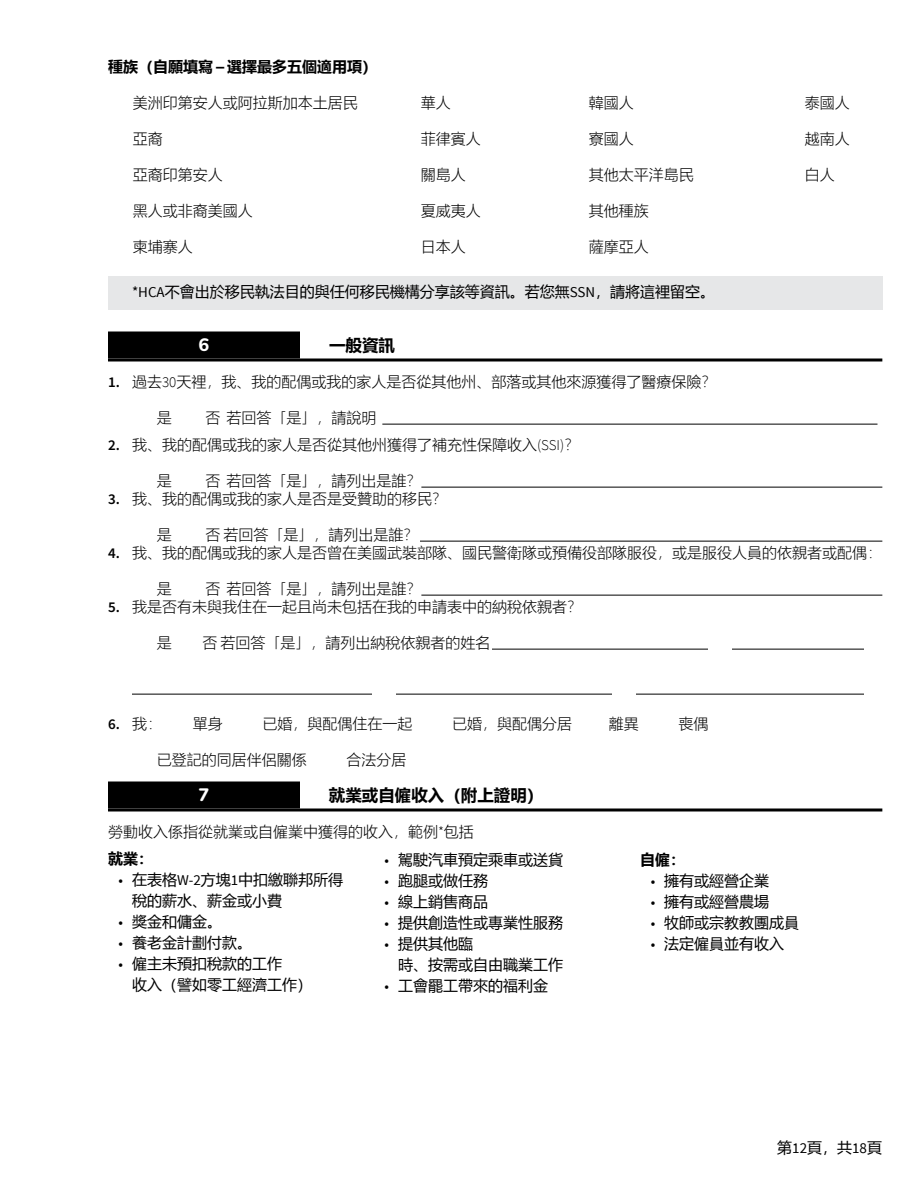
<style>
.page{position:relative;width:918px;height:1188px;background:#fff}
.page>*{position:absolute;margin:0;border:0;box-sizing:border-box;transform-origin:0 0}
.t1{font:800 18px "Nunito";color:#fff}
.t2{font:700 16.5px "Microsoft Ya Hei";color:#000}
.t3{font:300 15px/27px "Microsoft Ya Hei";color:#000}
.t4{font:15px/21px "Microsoft Ya Hei";color:#000}
.t5{font:700 15px "Microsoft Ya Hei";color:#000}
.t6{font:600 15px "Source Sans Pro";color:#000}
.s1{font-family:"Source Sans Pro"}
.s2{font-family:"Source Sans Pro";font-weight:600}
.s3{font-family:"Microsoft Ya Hei";font-weight:300}
.s4{font-weight:700}
</style>
<div class="page">
<div style="left:108px;top:276px;width:774px;height:34px;background:#e6e7e8"></div>
<svg style="left:108px;top:358px;width:774px;height:4px;background:#3b3b3b"></svg>
<div style="left:108px;top:332px;width:192px;height:26px;background:#000"></div>
<hr style="left:382px;top:424px;width:496px;height:1px;background:#000">
<hr style="left:421px;top:487px;width:461px;height:1px;background:#000">
<hr style="left:420px;top:541px;width:462px;height:1px;background:#000">
<hr style="left:421px;top:595px;width:461px;height:1px;background:#000">
<hr style="left:492px;top:649px;width:216px;height:1px;background:#000">
<hr style="left:732px;top:649px;width:132px;height:1px;background:#000">
<hr style="left:132px;top:694px;width:240px;height:1px;background:#000">
<hr style="left:396px;top:694px;width:216px;height:1px;background:#000">
<hr style="left:636px;top:694px;width:228px;height:1px;background:#000">
<svg style="left:108px;top:808px;width:774px;height:4px;background:#3b3b3b"></svg>
<div style="left:108px;top:782px;width:192px;height:26px;background:#000"></div>
<p class="t5" style="left:108px;top:56px;width:271px">種族（自願填寫 – 選擇最多五個適用項）</p>
<p class="t3" style="left:133px;top:89px;width:226px">美洲印第安人或阿拉斯加本土居民</p>
<p class="t3" style="left:421px;top:89px;width:31px">華人</p>
<p class="t3" style="left:589px;top:89px;width:46px">韓國人</p>
<p class="t3" style="left:805px;top:89px;width:46px">泰國人</p>
<p class="t3" style="left:133px;top:125px;width:31px">亞裔</p>
<p class="t3" style="left:421px;top:125px;width:61px">菲律賓人</p>
<p class="t3" style="left:589px;top:125px;width:46px">寮國人</p>
<p class="t3" style="left:805px;top:125px;width:46px">越南人</p>
<p class="t3" style="left:133px;top:161px;width:91px">亞裔印第安人</p>
<p class="t3" style="left:421px;top:161px;width:46px">關島人</p>
<p class="t3" style="left:589px;top:161px;width:106px">其他太平洋島民</p>
<p class="t3" style="left:805px;top:161px;width:31px">白人</p>
<p class="t3" style="left:133px;top:197px;width:121px">黑人或非裔美國人</p>
<p class="t3" style="left:421px;top:197px;width:61px">夏威夷人</p>
<p class="t3" style="left:589px;top:197px;width:61px">其他種族</p>
<p class="t3" style="left:133px;top:233px;width:61px">柬埔寨人</p>
<p class="t3" style="left:421px;top:233px;width:46px">日本人</p>
<p class="t3" style="left:589px;top:233px;width:61px">薩摩亞人</p>
<p class="t4" style="left:132px;top:281px;width:585px"><span class="s1">*HCA</span>不會出於移民執法目的與任何移民機構分享該等資訊。若您無<span class="s1">SSN</span>，請將這裡留空。</p>
<p class="t1" style="left:199px;top:332px;width:12px">6</p>
<p class="t2" style="left:329px;top:334px;width:67px">一般資訊</p>
<p class="t3" style="left:108px;top:368px;width:610px"><span class="s2">1.</span> 過去<span class="s1">30</span>天裡，我、我的配偶或我的家人是否從其他州、部落或其他來源獲得了醫療保險？</p>
<p class="t3" style="left:157px;top:404px;width:16px">是</p>
<p class="t3" style="left:205px;top:404px;width:172px">否 若回答「是」，請說明</p>
<p class="t3" style="left:108px;top:431px;width:473px"><span class="s2">2.</span> 我、我的配偶或我的家人是否從其他州獲得了補充性保障收入<span class="s1">(SSI)</span>？</p>
<p class="t3" style="left:157px;top:467px;width:16px">是</p>
<p class="t3" style="left:205px;top:467px;width:217px">否 若回答「是」，請列出是誰？</p>
<p class="t3" style="left:108px;top:485px;width:340px"><span class="s2">3.</span> 我、我的配偶或我的家人是否是受贊助的移民？</p>
<p class="t3" style="left:157px;top:521px;width:16px">是</p>
<p class="t3" style="left:205px;top:521px;width:214px">否若回答「是」，請列出是誰？</p>
<p class="t3" style="left:108px;top:539px;width:775px"><span class="s2">4.</span> 我、我的配偶或我的家人是否曾在美國武裝部隊、國民警衛隊或預備役部隊服役，或是服役人員的依親者或配偶：</p>
<p class="t3" style="left:157px;top:575px;width:16px">是</p>
<p class="t3" style="left:205px;top:575px;width:217px">否 若回答「是」，請列出是誰？</p>
<p class="t3" style="left:108px;top:593px;width:475px"><span class="s2">5.</span> 我是否有未與我住在一起且尚未包括在我的申請表中的納稅依親者？</p>
<p class="t3" style="left:157px;top:629px;width:16px">是</p>
<p class="t3" style="left:202px;top:629px;width:289px">否若回答「是」，請列出納稅依親者的姓名</p>
<p class="t6" style="left:108px;top:714px;width:55px">6. <span class="s3">我：</span></p>
<p class="t3" style="left:193px;top:710px;width:31px">單身</p>
<p class="t3" style="left:262px;top:710px;width:151px">已婚，與配偶住在一起</p>
<p class="t3" style="left:452px;top:710px;width:121px">已婚，與配偶分居</p>
<p class="t3" style="left:609px;top:710px;width:31px">離異</p>
<p class="t3" style="left:678px;top:710px;width:31px">喪偶</p>
<p class="t3" style="left:157px;top:746px;width:151px">已登記的同居伴侶關係</p>
<p class="t3" style="left:346px;top:746px;width:61px">合法分居</p>
<p class="t1" style="left:199px;top:782px;width:12px">7</p>
<p class="t2" style="left:329px;top:784px;width:216px">就業或自僱收入（附上證明）</p>
<p class="t3" style="left:108px;top:818px;width:367px">勞動收入係指從就業或自僱業中獲得的收入，範例<span class="s1">*</span>包括<span class="s4">就業：</span></p>
<p class="t4" style="left:132px;top:869px;width:213px;text-indent:-14px"><span class="s1">•</span> 在表格<span class="s1">W-2</span>方塊<span class="s1">1</span>中扣繳聯邦所得稅的薪水、薪金或小費</p>
<p class="t4" style="left:118px;top:911px;width:105px"><span class="s1">•</span> 獎金和傭金。</p>
<p class="t4" style="left:118px;top:932px;width:135px"><span class="s1">•</span> 養老金計劃付款。</p>
<p class="t4" style="left:132px;top:953px;width:181px;text-indent:-14px"><span class="s1">•</span> 僱主未預扣稅款的工作<br>收入（譬如零工經濟工作）</p>
<p class="t4" style="left:385px;top:848px;width:180px"><span class="s1">•</span> 駕駛汽車預定乘車或送貨</p>
<p class="t4" style="left:385px;top:869px;width:105px"><span class="s1">•</span> 跑腿或做任務</p>
<p class="t4" style="left:385px;top:890px;width:105px"><span class="s1">•</span> 線上銷售商品</p>
<p class="t4" style="left:385px;top:911px;width:180px"><span class="s1">•</span> 提供創造性或專業性服務</p>
<p class="t4" style="left:398px;top:932px;width:166px;text-indent:-14px"><span class="s1">•</span> 提供其他臨<br>時、按需或自由職業工作</p>
<p class="t4" style="left:385px;top:974px;width:165px"><span class="s1">•</span> 工會罷工帶來的福利金</p>
<p class="t5" style="left:640px;top:849px;width:46px">自僱：</p>
<p class="t4" style="left:651px;top:869px;width:120px"><span class="s1">•</span> 擁有或經營企業</p>
<p class="t4" style="left:651px;top:890px;width:120px"><span class="s1">•</span> 擁有或經營農場</p>
<p class="t4" style="left:651px;top:911px;width:150px"><span class="s1">•</span> 牧師或宗教教團成員</p>
<p class="t4" style="left:651px;top:932px;width:135px"><span class="s1">•</span> 法定僱員並有收入</p>
<p class="t4" style="left:777px;top:1137px;width:106px">第<span class="s1">12</span>頁，共<span class="s1">18</span>頁</p>
</div>
